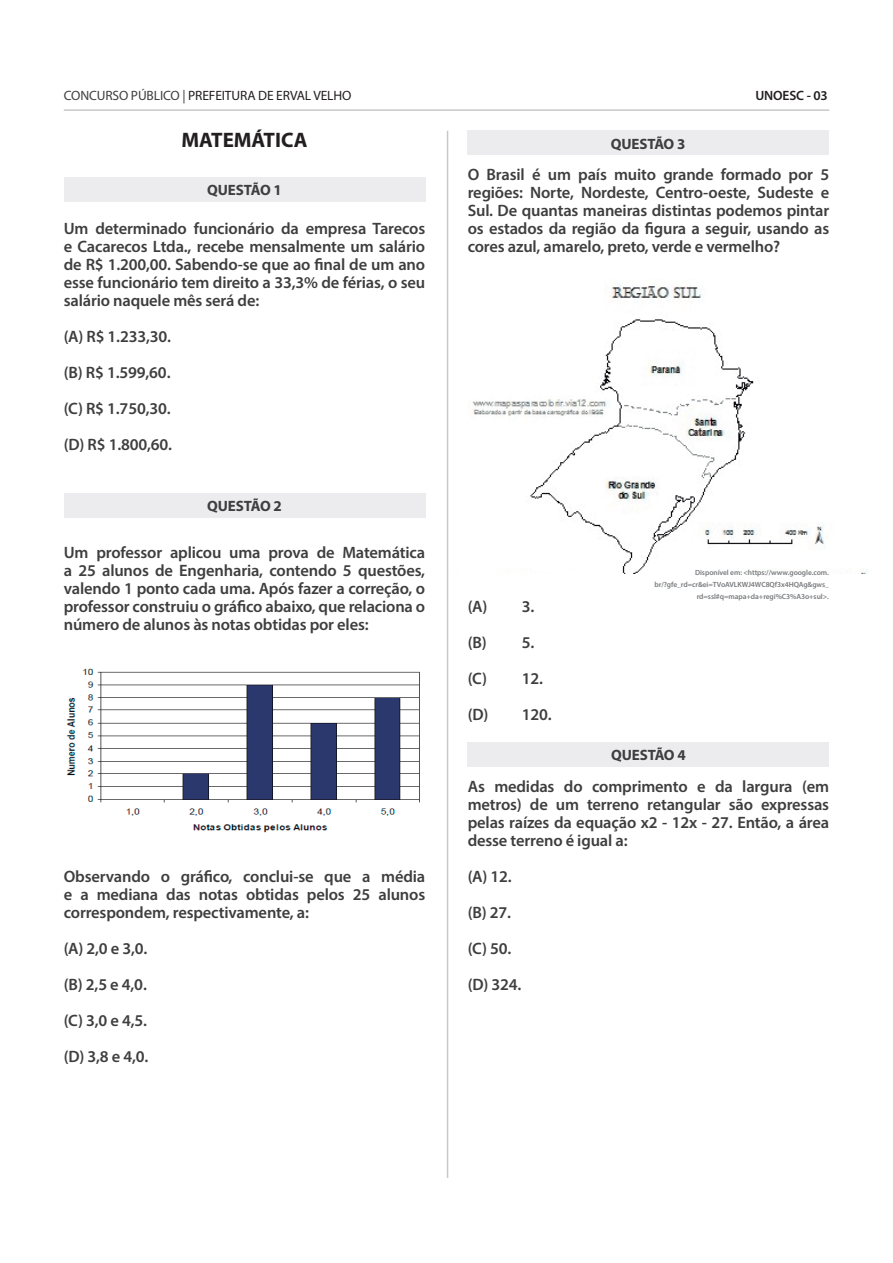
<style>
.page{position:relative;width:893px;height:1263px;background:#fff}
.page>*{position:absolute;margin:0;border:0;box-sizing:border-box;transform-origin:0 0}
.t1{font:700 21px "Myriad Pro";color:#231f20}
.t2{font:600 16.5px/18px "Myriad Pro";letter-spacing:-.01em;color:#3e3e3f;text-align:justify}
.t3{font:700 15px "Myriad Pro";letter-spacing:-.01em;color:#3e3e3f}
.t4{font:13.5px "Myriad Pro";letter-spacing:-.01em;color:#231f20}
.t5{font:600 13.5px "Myriad Pro";letter-spacing:-.01em;color:#231f20}
.t6{font:600 7.5px/12px "Myriad Pro";letter-spacing:-.01em;color:#787a7d;text-align:right}
.s1{color:#3e3e3f}
</style>
<div class="page">
<img style="left:446px;top:279px;width:421px;height:295px">
<img style="left:467px;top:395px;width:143px;height:30px">
<img style="left:691px;top:523px;width:143px;height:29px">
<div style="left:64px;top:177px;width:361px;height:25px;background:#ececee"></div>
<div style="left:467px;top:131px;width:362px;height:24px;background:#ececee"></div>
<div style="left:468px;top:742px;width:361px;height:24px;background:#ececee"></div>
<div style="left:64px;top:493px;width:361px;height:25px;background:#ececee"></div>
<hr style="left:447px;top:131px;width:1px;height:1047px;background:#c7c8ca">
<hr style="left:64px;top:109px;width:765px;height:2px;background:#c7c8ca">
<img style="left:66px;top:668px;width:354px;height:165px">
<p class="t4" style="left:64px;top:88px;width:289px"><span class="s1">CONCURSO PÚBLICO |</span> PREFEITURA DE ERVAL VELHO</p>
<p class="t1" style="left:181px;top:126px;width:15px">MATEMÁT</p>
<p class="t1" style="left:275px;top:126px;width:33px">ICA</p>
<p class="t3" style="left:207px;top:180px;width:76px">QUESTÃO 1</p>
<p class="t2" style="left:64px;top:219px;width:363px">Um determinado funcionário da empresa Tarecos e Cacarecos Ltda., recebe mensalmente um salário de R$ 1.200,00. Sabendo-se que ao final de um ano esse funcionário tem direito a 33,3% de férias, o seu salário naquele mês será de:</p>
<p class="t2" style="left:64px;top:318px;width:110px;line-height:36px">(A) R$ 1.233,30. (B) R$ 1.599,60. (C) R$ 1.750,30. (D) R$ 1.800,60.</p>
<p class="t3" style="left:207px;top:496px;width:76px">QUESTÃO 2</p>
<p class="t2" style="left:64px;top:543px;width:363px">Um professor aplicou uma prova de Matemática a 25 alunos de Engenharia, contendo 5 questões, valendo 1 ponto cada uma. Após fazer a correção, o professor construiu o gráfico abaixo, que relaciona o número de alunos às notas obtidas por eles:</p>
<p class="t2" style="left:64px;top:867px;width:363px">Observando o gráfico, conclui-se que a média e a mediana das notas obtidas pelos 25 alunos correspondem, respectivamente, a:</p>
<p class="t2" style="left:64px;top:930px;width:86px;line-height:36px">(A) 2,0 e 3,0. (B) 2,5 e 4,0. (C) 3,0 e 4,5. (D) 3,8 e 4,0.</p>
<p class="t3" style="left:611px;top:134px;width:76px">QUESTÃO 3</p>
<p class="t5" style="left:755px;top:87px;width:74px">UNOESC - 03</p>
<p class="t2" style="left:468px;top:165px;width:363px">O Brasil é um país muito grande formado por 5 regiões: Norte, Nordeste, Centro-oeste, Sudeste e Sul. De quantas maneiras distintas podemos pintar os estados da região da figura a seguir, usando as cores azul, amarelo, preto, verde e vermelho?</p>
<p class="t2" style="left:468px;top:588px;width:85px;line-height:36px;text-align:left">(A) 3. (B) 5. (C) 12. (D) 120.</p>
<p class="t6" style="left:654px;top:566px;width:176px">Disponível em: &lt;https://www.google.com. br/?gfe_rd=cr&amp;ei=TVoAVLKWJ4WC8Qf3x4HQAg&amp;gws_ rd=ssl#q=mapa+da+regi%C3%A3o+sul&gt;.</p>
<p class="t3" style="left:611px;top:745px;width:76px">QUESTÃO 4</p>
<p class="t2" style="left:468px;top:777px;width:363px">As medidas do comprimento e da largura (em metros) de um terreno retangular são expressas pelas raízes da equação x2 - 12x - 27. Então, a área desse terreno é igual a:</p>
<p class="t2" style="left:468px;top:858px;width:55px;line-height:36px;text-align:left">(A) 12. (B) 27. (C) 50. (D) 324.</p>
</div>
